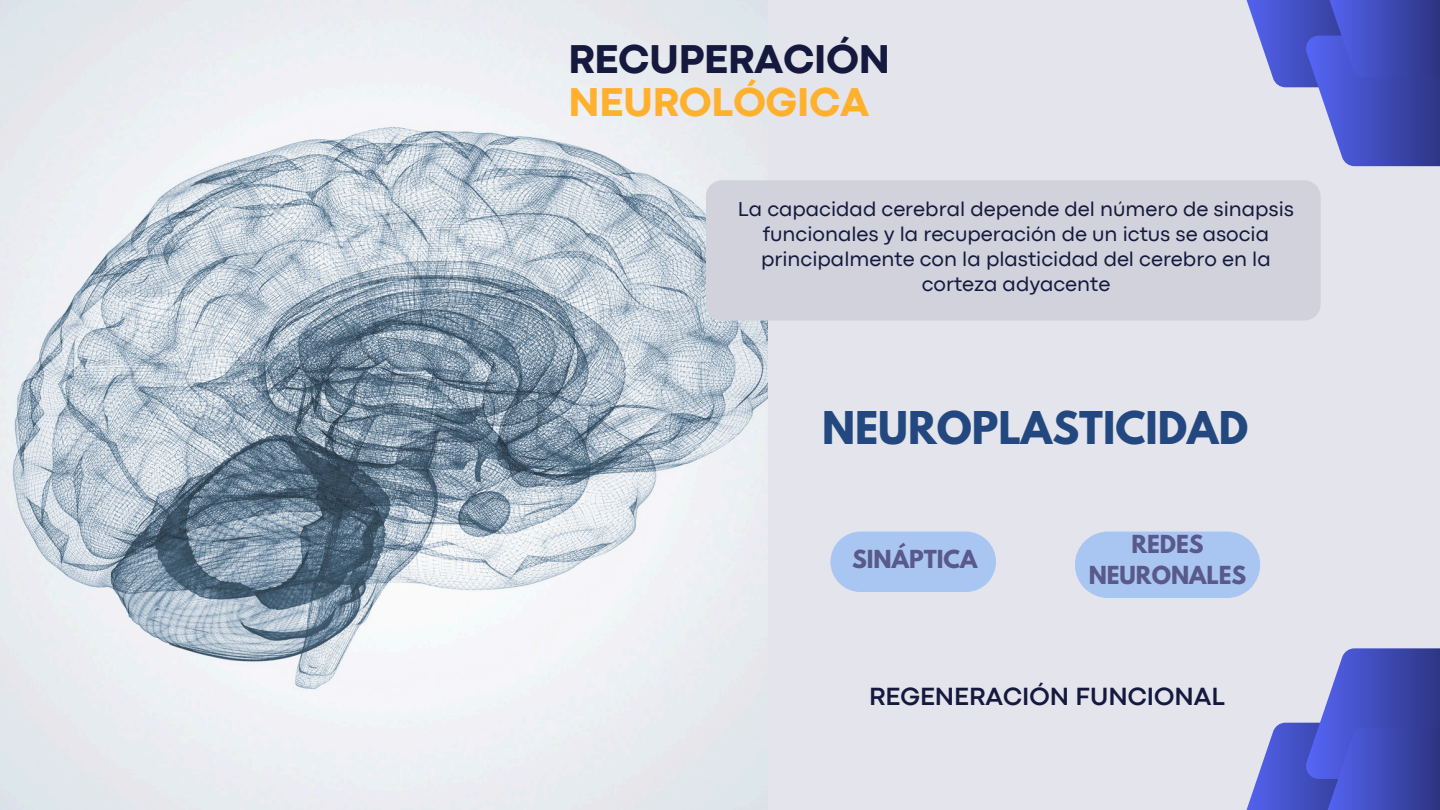
<style>
.page{position:relative;width:1440px;height:810px;background:#e4e5ec}
.page>*{position:absolute;margin:0;border:0;box-sizing:border-box;transform-origin:0 0}
.t1{font:800 42px "Codec Pro";color:#15193e}
.t2{font:800 42px "Codec Pro";color:#ffb02c}
.t3{font:700 40px "League Spartan";color:#23487f}
.t4{font:700 26px "Codec Pro";color:#15193e}
.t5{font:700 22px/30.8px "League Spartan";color:#59598b;text-align:center}
.t6{font:21px/24.8px "Codec Pro";color:#15193e;text-align:center}
</style>
<div class="page">
<img style="left:0;top:0;width:767px;height:810px">
<div style="left:706px;top:180px;width:615px;height:141px;background:#d1d2db"></div>
<svg style="left:1246px;top:0;width:194px;height:166px"></svg>
<svg style="left:1246px;top:648px;width:194px;height:162px"></svg>
<svg style="left:830px;top:532px;width:166px;height:60px;background:#adc7f0"></svg>
<svg style="left:1075px;top:532px;width:185px;height:66px;background:#adc7f0"></svg>
<p class="t1" style="left:568px;top:44px;width:323px">RECUPERACIÓN</p>
<p class="t2" style="left:568px;top:88px;width:302px">NEUROLÓGICA</p>
<p class="t6" style="left:738px;top:198px;width:558px">La capacidad cerebral depende del número de sinapsis funcionales y la recuperación de un ictus se asocia principalmente con la plasticidad del cerebro en la corteza adyacente</p>
<p class="t3" style="left:822px;top:408px;width:428px">NEUROPLASTICIDAD</p>
<h1 class="t5" style="left:852px;top:547px;width:127px">SINÁPTICA</h1>
<p class="t5" style="left:1089px;top:532px;width:159px">REDES<br>NEURONALES</p>
<h1 class="t4" style="left:869px;top:687px;width:357px">REGENERACIÓN FUNCIONAL</h1>
</div>
